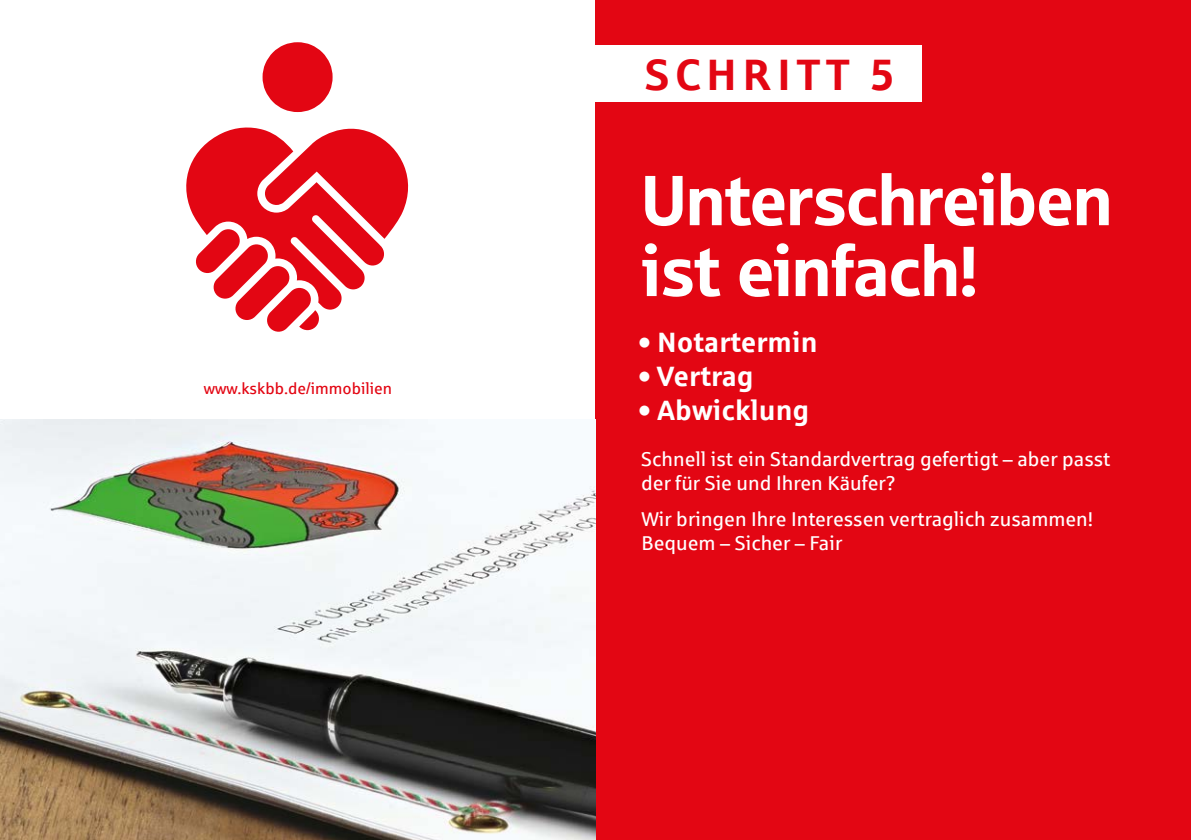
<style>
.page{position:relative;width:1191px;height:840px;background:#fff}
.page>*{position:absolute;margin:0;border:0;box-sizing:border-box;transform-origin:0 0}
.t1{font:70.8px/70.8px "Sparkasse Head";color:#fff}
.t2{font:700 44px "Sparkasse Rg";letter-spacing:.12em;color:#e30613}
.t3{font:700 28px "Sparkasse Rg";color:#fff}
.t4{font:20px/24px "Sparkasse Rg";color:#fff}
.t5{font:16px "Sparkasse Rg";color:#e30613}
</style>
<div class="page">
<div style="left:595px;top:0;width:596px;height:839px;background:#e30613"></div>
<svg style="left:262px;top:42px;width:70px;height:70px"></svg>
<svg style="left:186px;top:127px;width:223px;height:204px"></svg>
<img style="left:0;top:420px;width:595px;height:419px">
<div style="left:595px;top:45px;width:326px;height:57px;background:#fff"></div>
<p class="t5" style="left:204px;top:379px;width:190px">www.kskbb.de/immobilien</p>
<h2 class="t2" style="left:644px;top:47px;width:252px">SCHRITT 5</h2>
<h1 class="t1" style="left:641px;top:162px;width:472px">Unterschreiben ist einfach!</h1>
<h3 class="t3" style="left:638px;top:324px;width:180px">• Notartermin</h3>
<h3 class="t3" style="left:638px;top:358px;width:117px">• Vertrag</h3>
<h3 class="t3" style="left:638px;top:392px;width:172px">• Abwicklung</h3>
<p class="t4" style="left:641px;top:446px;width:471px">Schnell ist ein Standardvertrag gefertigt – aber passt der für Sie und Ihren Käufer?</p>
<p class="t4" style="left:641px;top:506px;width:453px">Wir bringen Ihre Interessen vertraglich zusammen!<br>Bequem – Sicher – Fair</p>
</div>
